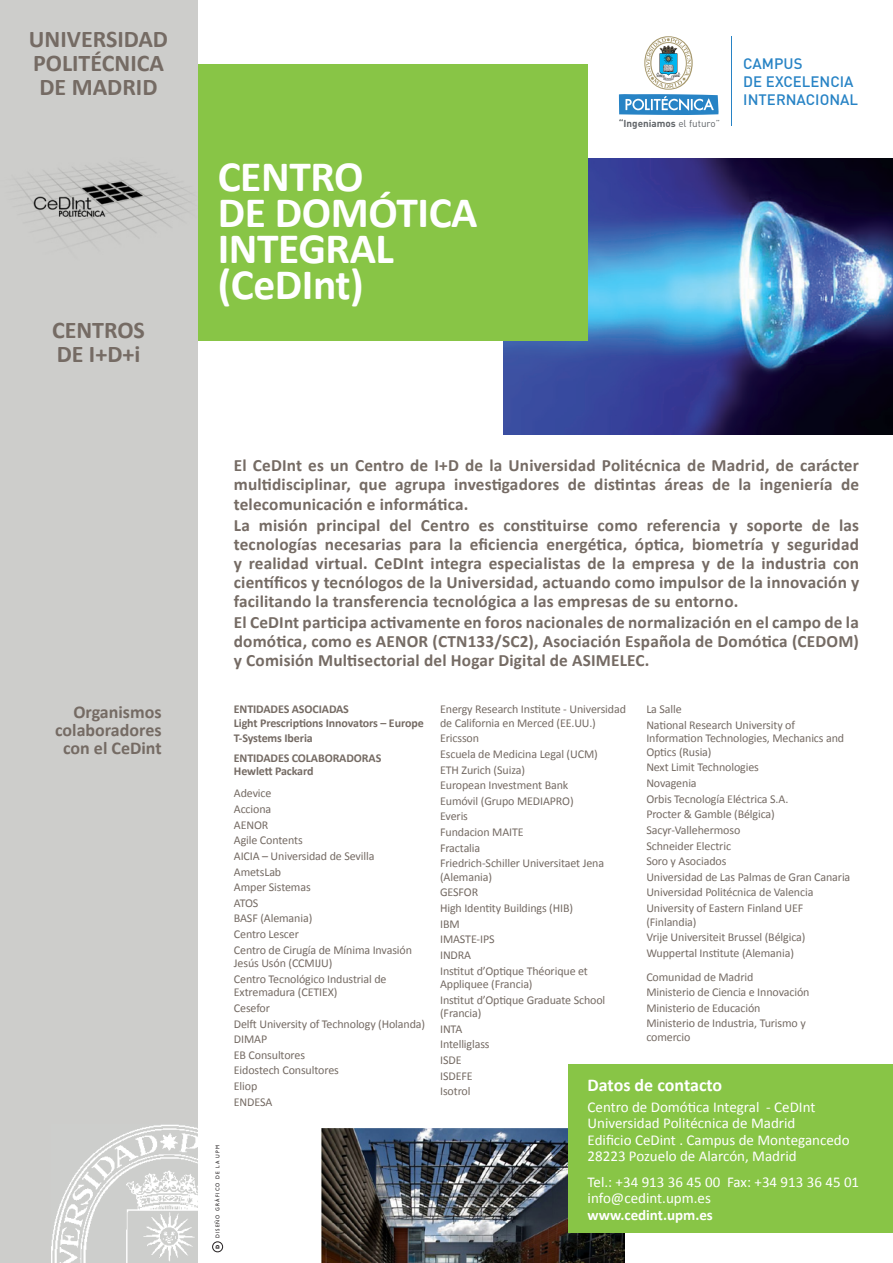
<style>
.page{position:relative;width:893px;height:1263px;background:#fff}
.page>*{position:absolute;margin:0;border:0;box-sizing:border-box;transform-origin:0 0}
.t1{font:700 43.5px "Calibri";letter-spacing:-.01em;color:#fff}
.t2{font:700 24px "Calibri";color:#756b64}
.t3{font:700 18px "Calibri";color:#756b64}
.t4{font:700 18px "Calibri";color:#fff}
.t5{font:700 17.25px/19px "Calibri";letter-spacing:.01em;color:#756b64;text-align:justify}
.t6{font:15px "Calibri";color:#fff}
.t7{font:500 15px/18px "DIN";color:#2783c5}
.t8{font:700 15px "Calibri";color:#fff}
.t9{font:12px/13.5px "Calibri";letter-spacing:-.01em;color:#756b64}
.t10{font:700 12px "Calibri";letter-spacing:-.01em;color:#756b64}
.t11{font:700 9.9px "DIN";color:#616569}
.t12{font:5.55px "Gill Sans";letter-spacing:.22em;color:#231f20;scale:.92 1}
.s1{font-weight:400}
.s2{font-weight:700}
</style>
<div class="page">
<img style="left:322px;top:1129px;width:303px;height:134px">
<img style="left:503px;top:158px;width:390px;height:276px">
<div style="left:0;top:0;width:198px;height:1263px;background:#cdcdcb"></div>
<div style="left:198px;top:64px;width:389px;height:277px;background:#88c546"></div>
<svg style="left:619px;top:36px;width:100px;height:79px"></svg>
<hr style="left:731px;top:37px;width:1px;height:89px;background:#2783c5">
<div style="left:568px;top:1064px;width:325px;height:168px;background:#88c546"></div>
<div style="left:212px;top:1241px;width:11px;height:11px;border:1px solid #231f20;border-radius:50%"></div>
<img style="left:51px;top:1124px;width:146px;height:139px">
<img style="left:18px;top:162px;width:171px;height:81px">
<p class="t2" style="left:29px;top:24px;width:141px">UNIVERSIDAD</p>
<p class="t2" style="left:33px;top:48px;width:132px">POLITÉCNICA</p>
<p class="t2" style="left:40px;top:72px;width:119px">DE MADRID</p>
<p class="t2" style="left:52px;top:314px;width:94px">CENTROS</p>
<p class="t2" style="left:57px;top:338px;width:85px">DE I+D+i</p>
<p class="t3" style="left:73px;top:700px;width:90px">Organismos</p>
<p class="t3" style="left:55px;top:718px;width:108px">colaboradores</p>
<p class="t3" style="left:63px;top:736px;width:100px">con el CeDint</p>
<p class="t1" style="left:218px;top:149px;width:147px">CENTRO</p>
<p class="t1" style="left:218px;top:185px;width:261px">DE DOMÓTICA</p>
<p class="t1" style="left:218px;top:221px;width:178px">INTEGRAL</p>
<p class="t1" style="left:218px;top:257px;width:147px">(CeDInt)</p>
<p class="t11" style="left:619px;top:117px;width:103px">“Ingeniamos <span class="s1">el futuro”</span></p>
<p class="t7" style="left:743px;top:54px;width:116px">CAMPUS<br>DE EXCELENCIA<br>INTERNACIONAL</p>
<p class="t12" style="left:214px;top:1248px;width:114px;rotate:-90deg"><span class="s2">D</span> DISEÑO GRÁFICO DE LA UPM</p>
<p class="t5" style="left:234px;top:456px;width:627px">El CeDInt es un Centro de I+D de la Universidad Politécnica de Madrid, de carácter multidisciplinar, que agrupa investigadores de distintas áreas de la ingeniería de telecomunicación e informática.</p>
<p class="t5" style="left:234px;top:515px;width:627px">La misión principal del Centro es constituirse como referencia y soporte de las tecnologías necesarias para la eficiencia energética, óptica, biometría y seguridad y realidad virtual. CeDInt integra especialistas de la empresa y de la industria con científicos y tecnólogos de la Universidad, actuando como impulsor de la innovación y facilitando la transferencia tecnológica a las empresas de su entorno.</p>
<p class="t5" style="left:234px;top:613px;width:627px">El CeDInt participa activamente en foros nacionales de normalización en el campo de la domótica, como es AENOR (CTN133/SC2), Asociación Española de Domótica (CEDOM) y Comisión Multisectorial del Hogar Digital de ASIMELEC.</p>
<p class="t10" style="left:234px;top:701px;width:117px">ENTIDADES ASOCIADAS</p>
<p class="t10" style="left:234px;top:716px;width:191px">Light Prescriptions Innovators – Europe</p>
<p class="t10" style="left:234px;top:730px;width:80px">T-Systems Iberia</p>
<p class="t10" style="left:234px;top:750px;width:149px">ENTIDADES COLABORADORAS</p>
<p class="t10" style="left:234px;top:764px;width:81px">Hewlett Packard</p>
<p class="t9" style="left:234px;top:787px;width:39px">Adevice</p>
<p class="t9" style="left:234px;top:802px;width:39px">Acciona</p>
<p class="t9" style="left:234px;top:818px;width:36px">AENOR</p>
<p class="t9" style="left:234px;top:833px;width:70px">Agile Contents</p>
<p class="t9" style="left:234px;top:849px;width:142px">AICIA – Universidad de Sevilla</p>
<p class="t9" style="left:234px;top:865px;width:49px">AmetsLab</p>
<p class="t9" style="left:234px;top:880px;width:78px">Amper Sistemas</p>
<p class="t9" style="left:234px;top:896px;width:26px">ATOS</p>
<p class="t9" style="left:234px;top:912px;width:80px">BASF (Alemania)</p>
<p class="t9" style="left:234px;top:927px;width:67px">Centro Lescer</p>
<p class="t9" style="left:234px;top:943px;width:180px">Centro de Cirugía de Mínima Invasión<br>Jesús Usón (CCMIJU)</p>
<p class="t9" style="left:234px;top:972px;width:154px">Centro Tecnológico Industrial de<br>Extremadura (CETIEX)</p>
<p class="t9" style="left:234px;top:1001px;width:38px">Cesefor</p>
<p class="t9" style="left:234px;top:1017px;width:193px">Delft University of Technology (Holanda)</p>
<p class="t9" style="left:234px;top:1032px;width:35px">DIMAP</p>
<p class="t9" style="left:234px;top:1048px;width:73px">EB Consultores</p>
<p class="t9" style="left:234px;top:1064px;width:106px">Eidostech Consultores</p>
<p class="t9" style="left:234px;top:1079px;width:25px">Eliop</p>
<p class="t9" style="left:234px;top:1095px;width:40px">ENDESA</p>
<p class="t9" style="left:440px;top:702px;width:187px">Energy Research Institute - Universidad de California en Merced (EE.UU.)</p>
<p class="t9" style="left:440px;top:731px;width:41px">Ericsson</p>
<p class="t9" style="left:440px;top:747px;width:159px">Escuela de Medicina Legal (UCM)</p>
<p class="t9" style="left:440px;top:763px;width:86px">ETH Zurich (Suiza)</p>
<p class="t9" style="left:440px;top:778px;width:130px">European Investment Bank</p>
<p class="t9" style="left:440px;top:794px;width:135px">Eumóvil (Grupo MEDIAPRO)</p>
<p class="t9" style="left:440px;top:810px;width:29px">Everis</p>
<p class="t9" style="left:440px;top:825px;width:85px">Fundacion MAITE</p>
<p class="t9" style="left:440px;top:841px;width:42px">Fractalia</p>
<p class="t9" style="left:440px;top:856px;width:166px">Friedrich-Schiller Universitaet Jena (Alemania)</p>
<p class="t9" style="left:440px;top:886px;width:40px">GESFOR</p>
<p class="t9" style="left:440px;top:901px;width:135px">High Identity Buildings (HIB)</p>
<p class="t9" style="left:440px;top:917px;width:21px">IBM</p>
<p class="t9" style="left:440px;top:933px;width:56px">IMASTE-IPS</p>
<p class="t9" style="left:440px;top:948px;width:33px">INDRA</p>
<p class="t9" style="left:440px;top:964px;width:149px">Institut d’Optique Théorique et<br>Appliquee (Francia)</p>
<p class="t9" style="left:440px;top:993px;width:167px">Institut d’Optique Graduate School (Francia)</p>
<p class="t9" style="left:440px;top:1022px;width:24px">INTA</p>
<p class="t9" style="left:440px;top:1038px;width:51px">Intelliglass</p>
<p class="t9" style="left:440px;top:1053px;width:23px">ISDE</p>
<p class="t9" style="left:440px;top:1069px;width:34px">ISDEFE</p>
<p class="t9" style="left:440px;top:1085px;width:32px">Isotrol</p>
<p class="t9" style="left:646px;top:702px;width:37px">La Salle</p>
<p class="t9" style="left:646px;top:718px;width:199px">National Research University of<br>Information Technologies, Mechanics and<br>Optics (Rusia)</p>
<p class="t9" style="left:646px;top:761px;width:114px">Next Limit Technologies</p>
<p class="t9" style="left:646px;top:776px;width:52px">Novagenia</p>
<p class="t9" style="left:646px;top:792px;width:144px">Orbis Tecnología Eléctrica S.A.</p>
<p class="t9" style="left:646px;top:807px;width:130px">Procter &amp; Gamble (Bélgica)</p>
<p class="t9" style="left:646px;top:823px;width:95px">Sacyr-Vallehermoso</p>
<p class="t9" style="left:646px;top:839px;width:86px">Schneider Electric</p>
<p class="t9" style="left:646px;top:854px;width:82px">Soro y Asociados</p>
<p class="t9" style="left:646px;top:870px;width:206px">Universidad de Las Palmas de Gran Canaria</p>
<p class="t9" style="left:646px;top:886px;width:169px">Universidad Politécnica de Valencia</p>
<p class="t9" style="left:646px;top:901px;width:158px">University of Eastern Finland UEF (Finlandia)</p>
<p class="t9" style="left:646px;top:930px;width:161px">Vrije Universiteit Brussel (Bélgica)</p>
<p class="t9" style="left:646px;top:946px;width:149px">Wuppertal Institute (Alemania)</p>
<p class="t9" style="left:646px;top:970px;width:109px">Comunidad de Madrid</p>
<p class="t9" style="left:646px;top:985px;width:165px">Ministerio de Ciencia e Innovación</p>
<p class="t9" style="left:646px;top:1001px;width:116px">Ministerio de Educación</p>
<p class="t9" style="left:646px;top:1017px;width:161px">Ministerio de Industria, Turismo y comercio</p>
<p class="t4" style="left:588px;top:1074px;width:136px">Datos de contacto</p>
<p class="t6" style="left:588px;top:1097px;width:229px">Centro de Domótica Integral - CeDInt</p>
<p class="t6" style="left:588px;top:1114px;width:209px">Universidad Politécnica de Madrid</p>
<p class="t6" style="left:588px;top:1130px;width:264px">Edificio CeDint . Campus de Montegancedo</p>
<p class="t6" style="left:588px;top:1147px;width:211px">28223 Pozuelo de Alarcón, Madrid</p>
<p class="t6" style="left:588px;top:1172px;width:273px">Tel.: +34 913 36 45 00 Fax: +34 913 36 45 01</p>
<p class="t6" style="left:588px;top:1188px;width:125px">info@cedint.upm.es</p>
<p class="t8" style="left:588px;top:1205px;width:127px">www.cedint.upm.es</p>
</div>
